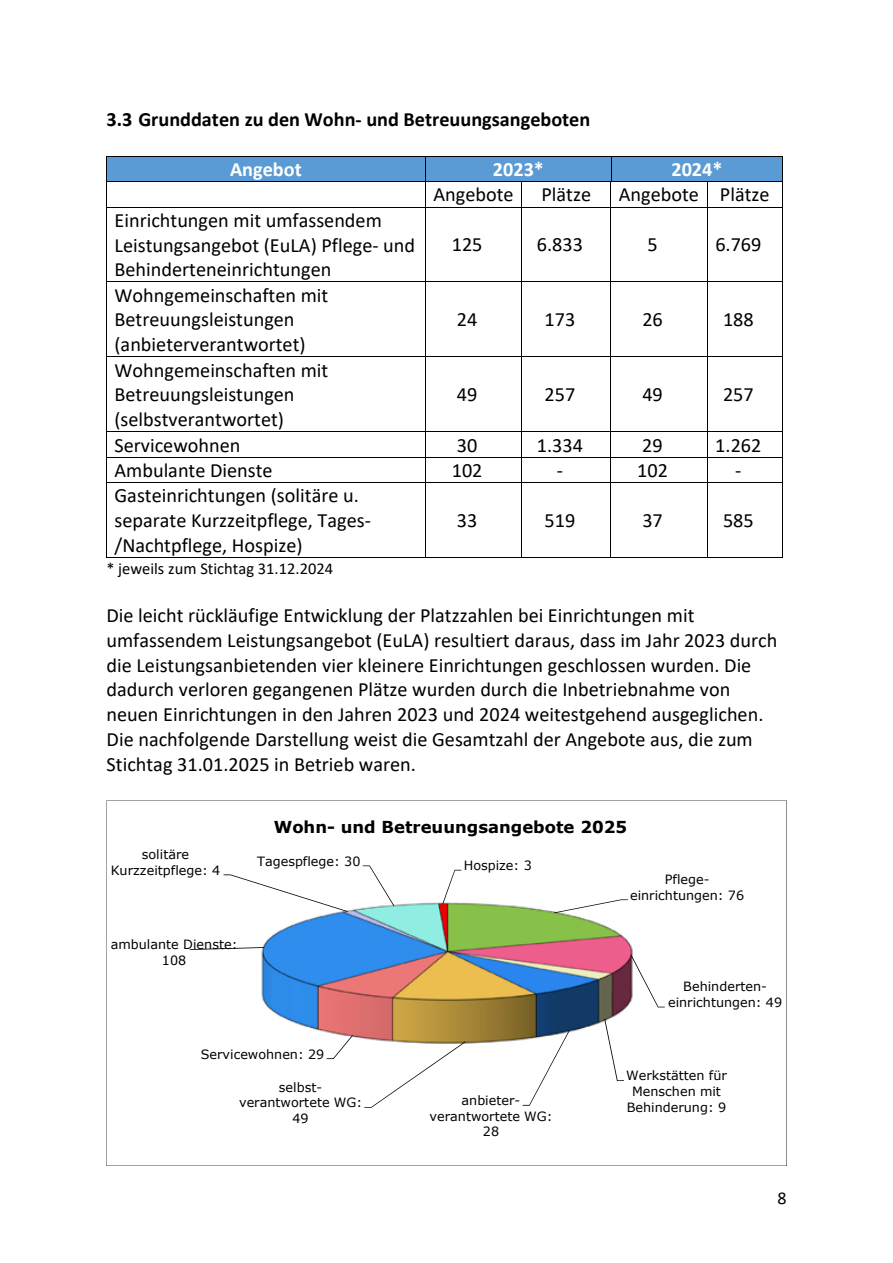
<style>
.page{position:relative;width:893px;height:1263px;background:#fff}
.page>*{position:absolute;margin:0;border:0;box-sizing:border-box;transform-origin:0 0}
.t1{font:20.25px/24.8px "Calibri";color:#000}
.t2{font:700 20.25px "Calibri";color:#000}
.t3{font:700 20.25px "Calibri";color:#fff}
.t4{font:18px "Calibri";color:#000}
.t5{font:700 16.5px "Verdana";color:#000}
.t6{font:16.5px "Calibri";color:#000}
.t7{font:12.75px/15.5px "Verdana";color:#000;text-align:center}
</style>
<div class="page">
<div style="left:107px;top:156px;width:318px;height:25px;background:#5b9bd5"></div>
<div style="left:426px;top:156px;width:185px;height:25px;background:#5b9bd5"></div>
<div style="left:612px;top:156px;width:170px;height:25px;background:#5b9bd5"></div>
<hr style="left:106px;top:156px;width:506px;height:1px;background:#000">
<hr style="left:612px;top:156px;width:170px;height:1px;background:#000">
<hr style="left:106px;top:181px;width:416px;height:1px;background:#000">
<hr style="left:522px;top:181px;width:88px;height:1px;background:#000">
<hr style="left:612px;top:181px;width:95px;height:1px;background:#000">
<hr style="left:707px;top:181px;width:76px;height:1px;background:#000">
<svg style="left:106px;top:157px;width:1px;height:50px"></svg>
<svg style="left:425px;top:157px;width:1px;height:50px"></svg>
<svg style="left:521px;top:182px;width:1px;height:25px"></svg>
<svg style="left:707px;top:182px;width:1px;height:25px"></svg>
<svg style="left:782px;top:156px;width:1px;height:51px"></svg>
<hr style="left:106px;top:207px;width:416px;height:1px;background:#000">
<hr style="left:522px;top:207px;width:88px;height:1px;background:#000">
<svg style="left:610px;top:157px;width:2px;height:50px"></svg>
<hr style="left:611px;top:207px;width:96px;height:1px;background:#000">
<hr style="left:707px;top:207px;width:76px;height:1px;background:#000">
<hr style="left:106px;top:207px;width:1px;height:75px;background:#000">
<hr style="left:425px;top:207px;width:1px;height:75px;background:#000">
<hr style="left:521px;top:207px;width:1px;height:75px;background:#000">
<hr style="left:610px;top:207px;width:1px;height:75px;background:#000">
<hr style="left:707px;top:207px;width:1px;height:75px;background:#000">
<hr style="left:782px;top:207px;width:1px;height:75px;background:#000">
<hr style="left:106px;top:282px;width:416px;height:1px;background:#000">
<hr style="left:522px;top:282px;width:88px;height:1px;background:#000">
<hr style="left:611px;top:282px;width:96px;height:1px;background:#000">
<hr style="left:707px;top:282px;width:76px;height:1px;background:#000">
<hr style="left:106px;top:282px;width:1px;height:74px;background:#000">
<hr style="left:425px;top:282px;width:1px;height:74px;background:#000">
<hr style="left:521px;top:282px;width:1px;height:74px;background:#000">
<hr style="left:610px;top:282px;width:1px;height:74px;background:#000">
<hr style="left:707px;top:282px;width:1px;height:74px;background:#000">
<hr style="left:782px;top:282px;width:1px;height:74px;background:#000">
<hr style="left:106px;top:356px;width:416px;height:1px;background:#000">
<hr style="left:522px;top:356px;width:88px;height:1px;background:#000">
<hr style="left:611px;top:356px;width:96px;height:1px;background:#000">
<hr style="left:707px;top:356px;width:76px;height:1px;background:#000">
<hr style="left:106px;top:357px;width:1px;height:74px;background:#000">
<hr style="left:425px;top:357px;width:1px;height:74px;background:#000">
<hr style="left:521px;top:357px;width:1px;height:74px;background:#000">
<hr style="left:610px;top:357px;width:1px;height:74px;background:#000">
<hr style="left:707px;top:357px;width:1px;height:74px;background:#000">
<hr style="left:782px;top:357px;width:1px;height:74px;background:#000">
<hr style="left:106px;top:431px;width:416px;height:1px;background:#000">
<hr style="left:522px;top:431px;width:88px;height:1px;background:#000">
<hr style="left:611px;top:431px;width:96px;height:1px;background:#000">
<hr style="left:707px;top:431px;width:76px;height:1px;background:#000">
<hr style="left:106px;top:457px;width:416px;height:1px;background:#000">
<hr style="left:522px;top:457px;width:88px;height:1px;background:#000">
<hr style="left:611px;top:457px;width:96px;height:1px;background:#000">
<hr style="left:707px;top:457px;width:76px;height:1px;background:#000">
<svg style="left:106px;top:432px;width:1px;height:50px"></svg>
<svg style="left:425px;top:432px;width:1px;height:50px"></svg>
<svg style="left:521px;top:432px;width:1px;height:50px"></svg>
<svg style="left:707px;top:432px;width:1px;height:50px"></svg>
<svg style="left:782px;top:432px;width:1px;height:50px"></svg>
<hr style="left:106px;top:482px;width:416px;height:1px;background:#000">
<hr style="left:522px;top:482px;width:88px;height:1px;background:#000">
<svg style="left:610px;top:431px;width:1px;height:52px"></svg>
<hr style="left:611px;top:482px;width:96px;height:1px;background:#000">
<hr style="left:707px;top:482px;width:76px;height:1px;background:#000">
<hr style="left:106px;top:483px;width:1px;height:75px;background:#000">
<hr style="left:106px;top:557px;width:319px;height:1px;background:#000">
<hr style="left:425px;top:483px;width:1px;height:75px;background:#000">
<hr style="left:426px;top:557px;width:95px;height:1px;background:#000">
<hr style="left:521px;top:483px;width:1px;height:75px;background:#000">
<hr style="left:522px;top:557px;width:88px;height:1px;background:#000">
<hr style="left:610px;top:483px;width:1px;height:75px;background:#000">
<hr style="left:611px;top:557px;width:96px;height:1px;background:#000">
<hr style="left:707px;top:483px;width:1px;height:75px;background:#000">
<hr style="left:708px;top:557px;width:74px;height:1px;background:#000">
<hr style="left:782px;top:483px;width:1px;height:75px;background:#000">
<svg style="left:106px;top:801px;width:681px;height:365px"></svg>
<p class="t2" style="left:106px;top:105px;width:485px">3.3 Grunddaten zu den Wohn‐ und Betreuungsangeboten</p>
<p class="t3" style="left:230px;top:155px;width:73px">Angebot</p>
<p class="t3" style="left:493px;top:155px;width:53px">2023*</p>
<p class="t3" style="left:671px;top:155px;width:53px">2024*</p>
<p class="t1" style="left:433px;top:182px;width:82px">Angebote</p>
<p class="t1" style="left:541px;top:182px;width:51px">Plätze</p>
<p class="t1" style="left:619px;top:182px;width:152px">Angebote Plätze</p>
<p class="t1" style="left:115px;top:207px;width:302px">Einrichtungen mit umfassendem<br>Leistungsangebot (EuLA) Pflege‐ und<br>Behinderteneinrichtungen</p>
<p class="t1" style="left:452px;top:232px;width:32px">125</p>
<p class="t1" style="left:537px;top:232px;width:48px">6.833</p>
<p class="t1" style="left:647px;top:232px;width:12px">5</p>
<p class="t1" style="left:715px;top:232px;width:48px">6.769</p>
<p class="t1" style="left:115px;top:282px;width:215px">Wohngemeinschaften mit<br>Betreuungsleistungen (anbieterverantwortet)</p>
<p class="t1" style="left:115px;top:357px;width:215px">Wohngemeinschaften mit<br>Betreuungsleistungen (selbstverantwortet)</p>
<p class="t1" style="left:457px;top:307px;width:22px">24</p>
<p class="t1" style="left:545px;top:307px;width:32px">173</p>
<p class="t1" style="left:642px;top:307px;width:22px">26</p>
<p class="t1" style="left:723px;top:307px;width:32px">188</p>
<p class="t1" style="left:457px;top:382px;width:22px">49</p>
<p class="t1" style="left:545px;top:382px;width:32px">257</p>
<p class="t1" style="left:642px;top:382px;width:22px">49</p>
<p class="t1" style="left:723px;top:382px;width:32px">257</p>
<p class="t1" style="left:115px;top:432px;width:127px">Servicewohnen</p>
<p class="t1" style="left:457px;top:432px;width:22px">30</p>
<p class="t1" style="left:537px;top:432px;width:48px">1.334</p>
<p class="t1" style="left:642px;top:432px;width:22px">29</p>
<p class="t1" style="left:715px;top:432px;width:48px">1.262</p>
<p class="t1" style="left:115px;top:457px;width:160px">Ambulante Dienste</p>
<p class="t1" style="left:452px;top:457px;width:32px">102</p>
<p class="t1" style="left:557px;top:457px;width:8px">‐</p>
<p class="t1" style="left:637px;top:457px;width:32px">102</p>
<p class="t1" style="left:735px;top:457px;width:8px">‐</p>
<p class="t1" style="left:115px;top:483px;width:258px">Gasteinrichtungen (solitäre u. separate Kurzzeitpflege, Tages‐ /Nachtpflege, Hospize)</p>
<p class="t1" style="left:457px;top:508px;width:22px">33</p>
<p class="t1" style="left:545px;top:508px;width:32px">519</p>
<p class="t1" style="left:642px;top:508px;width:22px">37</p>
<p class="t1" style="left:723px;top:508px;width:32px">585</p>
<p class="t6" style="left:106px;top:557px;width:228px">* jeweils zum Stichtag 31.12.2024</p>
<p class="t1" style="left:106px;top:603px;width:672px">Die leicht rückläufige Entwicklung der Platzzahlen bei Einrichtungen mit umfassendem Leistungsangebot (EuLA) resultiert daraus, dass im Jahr 2023 durch die Leistungsanbietenden vier kleinere Einrichtungen geschlossen wurden. Die dadurch verloren gegangenen Plätze wurden durch die Inbetriebnahme von neuen Einrichtungen in den Jahren 2023 und 2024 weitestgehend ausgeglichen.<br>Die nachfolgende Darstellung weist die Gesamtzahl der Angebote aus, die zum Stichtag 31.01.2025 in Betrieb waren.</p>
<p class="t5" style="left:274px;top:815px;width:355px">Wohn- und Betreuungsangebote 2025</p>
<p class="t7" style="left:111px;top:847px;width:111px">solitäre<br>Kurzzeitpflege: 4</p>
<p class="t7" style="left:257px;top:853px;width:105px">Tagespflege: 30</p>
<p class="t7" style="left:464px;top:857px;width:70px">Hospize: 3</p>
<p class="t7" style="left:111px;top:937px;width:128px">ambulante Dienste:<br>108</p>
<p class="t7" style="left:201px;top:1046px;width:125px">Servicewohnen: 29</p>
<p class="t7" style="left:239px;top:1079px;width:125px">selbst&shy;verantwortete WG:<br>49</p>
<p class="t7" style="left:430px;top:1093px;width:125px">anbieter&shy;verantwortete WG:<br>28</p>
<p class="t7" style="left:630px;top:872px;width:116px">Pflege&shy;einrichtungen: 76</p>
<p class="t7" style="left:668px;top:979px;width:116px">Behinderten&shy;einrichtungen: 49</p>
<p class="t7" style="left:626px;top:1068px;width:102px">Werkstätten für<br>Menschen mit<br>Behinderung: 9</p>
<p class="t4" style="left:778px;top:1185px;width:11px">8</p>
</div>
